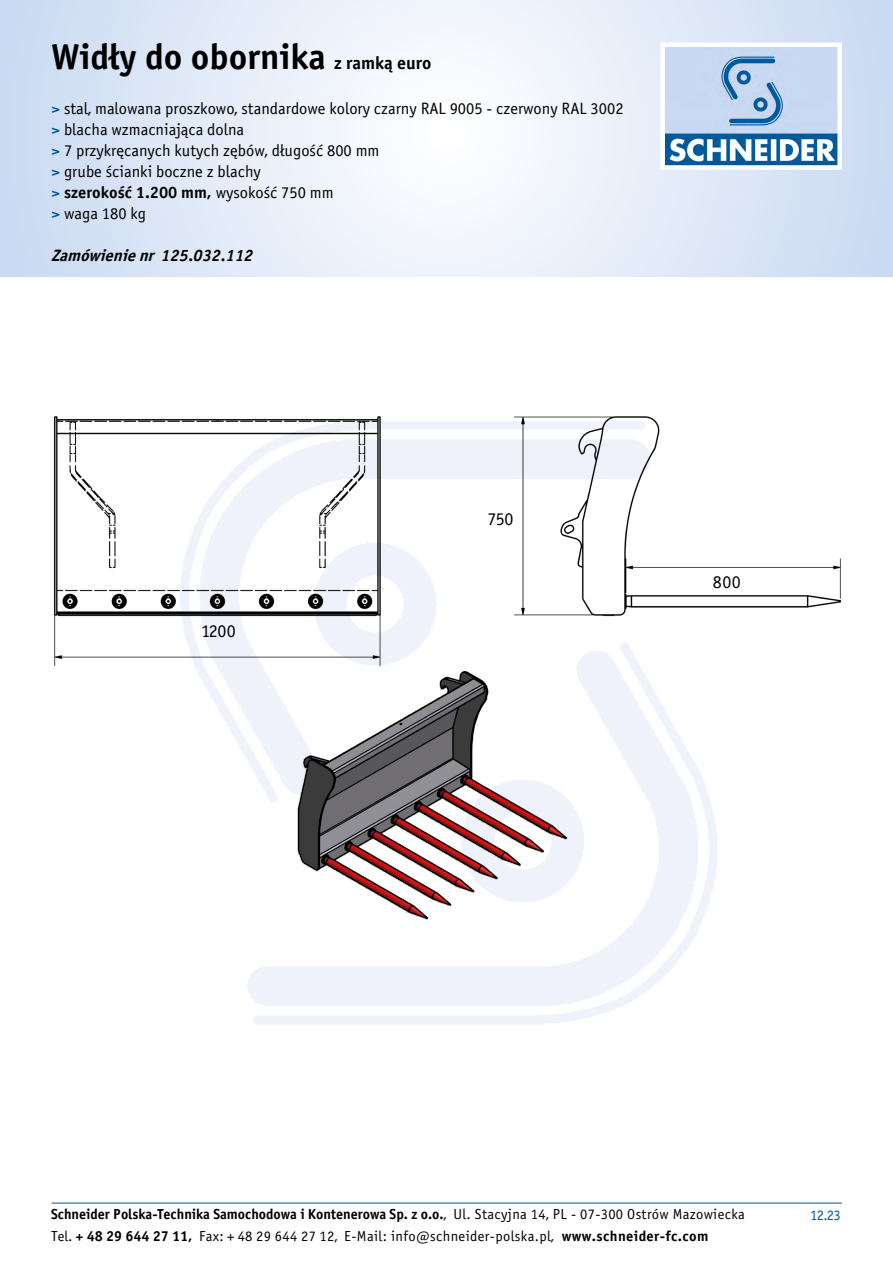
<style>
.page{position:relative;width:893px;height:1263px;background:#fff}
.page>*{position:absolute;margin:0;border:0;box-sizing:border-box;transform-origin:0 0}
.t1{font:36px "Officina Sans Bold ITC";color:#000}
.t2{font:18px "Officina Sans Book ITC";letter-spacing:-.02em;color:#000}
.t3{font:16.5px/21px "Officina Sans Book ITC";color:#000}
.t4{font:16.5px "Officina Sans Bold ITC";color:#000}
.t5{font:italic 16.5px "Officina Sans Bold ITC";color:#000}
.t6{font:14.55px "Officina Sans Bold ITC";color:#000}
.t7{font:14.55px "Officina Sans Book ITC";letter-spacing:.025em;color:#000}
.t8{font:14.55px "Officina Sans Book ITC";color:#005a9a}
.s1{font-size:18px}
.s2{font-family:"Officina Sans Bold ITC";color:#005a9a}
.s3{color:#005a9a}
.s4{font-family:"Officina Sans Book ITC"}
.s5{font-style:inherit}
.s6{font-family:"Officina Sans Bold ITC"}
</style>
<div class="page">
<svg style="left:0;top:0;width:893px;height:276px"></svg>
<img style="left:665px;top:48px;width:172px;height:117px">
<div style="left:660px;top:43px;width:182px;height:127px;border:4px solid #fff"></div>
<img style="left:54px;top:416px;width:788px;height:504px">
<hr style="left:52px;top:1203px;width:790px;height:1px;background:#005a9a">
<h1 class="t1" style="left:51px;top:34px;width:382px">Widły do obornika <span class="s1">z ramką euro</span></h1>
<p class="t3" style="left:51px;top:98px;width:574px"><span class="s2">&gt;</span> stal, malowana proszkowo, standardowe kolory czarny RAL 9005 - czerwony RAL 3002 <span class="s2">&gt;</span> blacha wzmacniająca dolna<br><span class="s2">&gt;</span> 7 przykręcanych kutych zębów, długość 800 mm<br><span class="s2">&gt;</span> grube ścianki boczne z blachy</p>
<p class="t4" style="left:51px;top:182px;width:284px"><span class="s3">&gt;</span> szerokość 1.200 mm, <span class="s4">wysokość 750 mm</span></p>
<p class="t3" style="left:51px;top:203px;width:97px"><span class="s2">&gt;</span> waga 180 kg</p>
<p class="t5" style="left:51px;top:245px;width:204px">Zamówienienr <span class="s5">1 2 5 . 03 2 . 1 1 2</span></p>
<p class="t2" style="left:201px;top:621px;width:36px">1200</p>
<p class="t2" style="left:488px;top:509px;width:27px">750</p>
<p class="t2" style="left:713px;top:571px;width:29px">800</p>
<p class="t6" style="left:51px;top:1205px;width:695px">Schneider Polska-Technika Samochodowa i Kontenerowa Sp. z o.o.<span class="s4">, Ul. Stacyjna 14, PL - 07-300 Ostrów Mazowiecka</span></p>
<p class="t8" style="left:810px;top:1207px;width:32px">12.23</p>
<p class="t7" style="left:51px;top:1227px;width:659px">Tel. <span class="s6">+ 48 29 644 27 11,</span> Fax: + 48 29 644 27 12, E-Mail: info@schneider-polska.pl, <span class="s6">www.schneider-fc.com</span></p>
</div>
